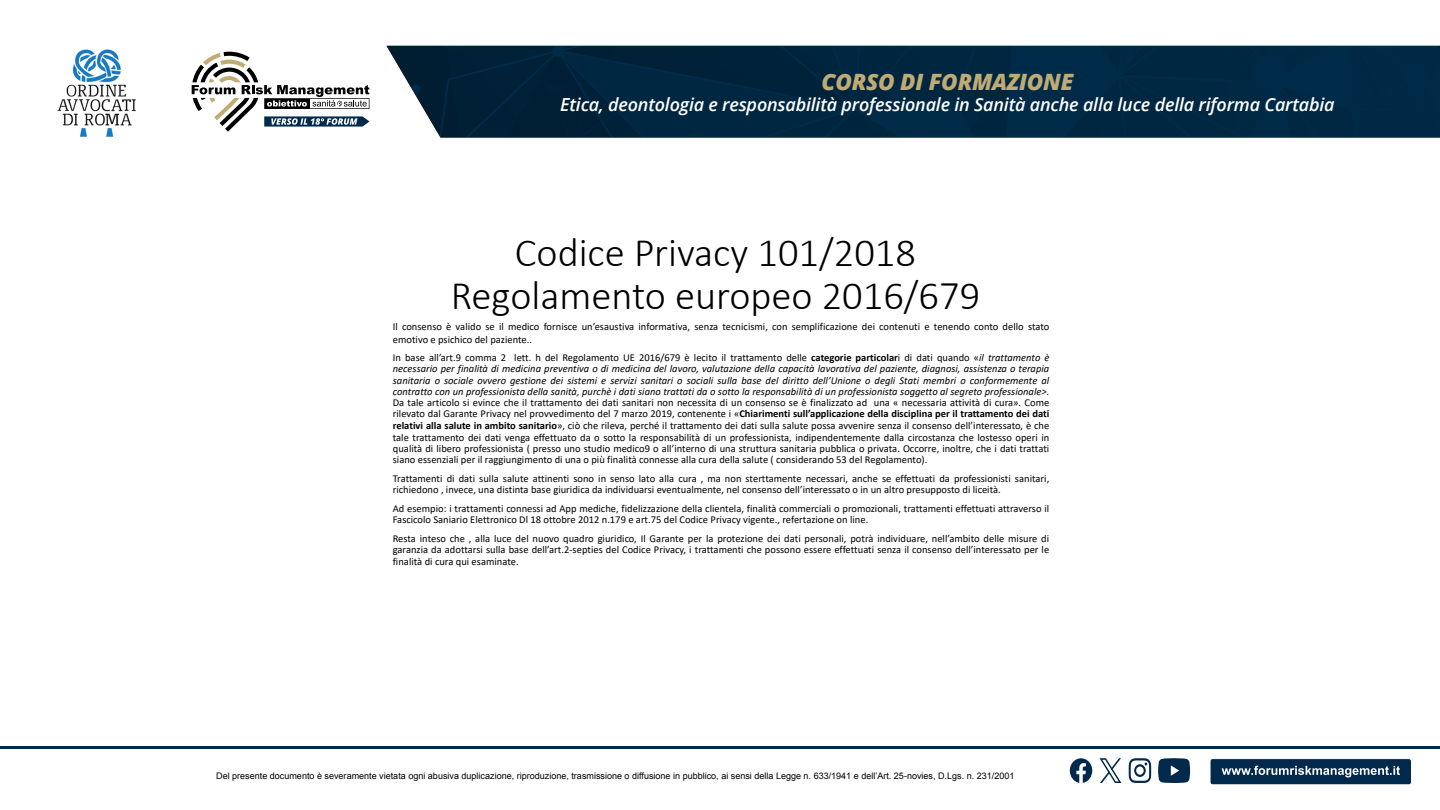
<style>
.page{position:relative;width:1440px;height:810px;background:#fff}
.page>*{position:absolute;margin:0;border:0;box-sizing:border-box;transform-origin:0 0}
.t1{font:300 40.5px/43.3px "Calibri";color:#000;text-align:center}
.t2{font:italic 800 22.5px "Open Sans";letter-spacing:-.01em;color:#c0ab74}
.t3{font:italic 600 18px "Open Sans";letter-spacing:-.01em;color:#fff}
.t4{font:10.5px/11.3px "Calibri";color:#000}
.t5{font:9px "Arial";color:#000}
.s1{font-weight:700}
.s2{font-style:italic}
</style>
<div class="page">
<div style="left:1210px;top:759px;width:201px;height:26px;background:#00294b;border-radius:3px"></div>
<div style="left:1210px;top:758px;width:202px;height:27px;border:1px solid #fff;border-radius:3px"></div>
<svg style="left:1222px;top:766px;width:178px;height:11px"></svg>
<hr style="left:0;top:746px;width:1440px;height:3px;background:#00294b">
<img style="left:386px;top:46px;width:1054px;height:92px">
<img style="left:57px;top:49px;width:79px;height:88px">
<svg style="left:192px;top:52px;width:177px;height:80px"></svg>
<svg style="left:1129px;top:758px;width:22px;height:25px"></svg>
<svg style="left:1158px;top:758px;width:32px;height:25px"></svg>
<svg style="left:1070px;top:758px;width:22px;height:25px"></svg>
<svg style="left:1100px;top:758px;width:21px;height:25px"></svg>
<h2 class="t2" style="left:821px;top:64px;width:254px">CORSO DI FORMAZIONE</h2>
<h3 class="t3" style="left:560px;top:92px;width:776px">Etica, deontologia e responsabilità professionale in Sanità anche alla luce della riforma Cartabia</h3>
<p class="t1" style="left:451px;top:230px;width:531px">Codice Privacy 101/2018<br>Regolamento europeo 2016/679</p>
<p class="t4" style="left:393px;top:321px;width:658px;line-height:12.1px">Il consenso è valido se il medico fornisce un’esaustiva informativa, senza tecnicismi, con semplificazione dei contenuti e tenendo conto dello stato emotivo e psichico del paziente..</p>
<p class="t4" style="left:393px;top:352px;width:658px;text-align:justify">In base all’art.9 comma 2 lett. h del Regolamento UE 2016/679 è lecito il trattamento delle <span class="s1">categorie particolar</span>i di dati quando «<span class="s2">il trattamento è necessario per finalità di medicina preventiva o di medicina del lavoro, valutazione della capacità lavorativa del paziente, diagnosi, assistenza o terapia sanitaria o sociale ovvero gestione dei sistemi e servizi sanitari o sociali sulla base del diritto dell’Unione o degli Stati membri o conformemente al contratto con un professionista della sanità, purchè i dati siano trattati da o sotto la responsabilità di un professionista soggetto al segreto professionale&gt;.<br></span>Da tale articolo si evince che il trattamento dei dati sanitari non necessita di un consenso se è finalizzato ad una « necessaria attività di cura». Come rilevato dal Garante Privacy nel provvedimento del 7 marzo 2019, contenente i «<span class="s1">Chiarimenti sull’applicazione della disciplina per il trattamento dei dati relativi alla salute in ambito sanitario</span>», ciò che rileva, perché il trattamento dei dati sulla salute possa avvenire senza il consenso dell’interessato, è che tale trattamento dei dati venga effettuato da o sotto la responsabilità di un professionista, indipendentemente dalla circostanza che lostesso operi in qualità di libero professionista ( presso uno studio medico9 o all’interno di una struttura sanitaria pubblica o privata. Occorre, inoltre, che i dati trattati siano essenziali per il raggiungimento di una o più finalità connesse alla cura della salute ( considerando 53 del Regolamento).</p>
<p class="t4" style="left:393px;top:473px;width:658px">Trattamenti di dati sulla salute attinenti sono in senso lato alla cura , ma non sterttamente necessari, anche se effettuati da professionisti sanitari, richiedono , invece, una distinta base giuridica da individuarsi eventualmente, nel consenso dell’interessato o in un altro presupposto di liceità.</p>
<p class="t4" style="left:393px;top:503px;width:658px">Ad esempio: i trattamenti connessi ad App mediche, fidelizzazione della clientela, finalità commerciali o promozionali, trattamenti effettuati attraverso il<br>Fascicolo Saniario Elettronico Dl 18 ottobre 2012 n.179 e art.75 del Codice Privacy vigente., refertazione on line.</p>
<p class="t4" style="left:393px;top:532px;width:658px;line-height:11.6px;text-align:justify">Resta inteso che , alla luce del nuovo quadro giuridico, Il Garante per la protezione dei dati personali, potrà individuare, nell’ambito delle misure di garanzia da adottarsi sulla base dell’art.2-septies del Codice Privacy, i trattamenti che possono essere effettuati senza il consenso dell’interessato per le finalità di cura qui esaminate.</p>
<p class="t5" style="left:216px;top:770px;width:800px">Del presente documento è severamente vietata ogni abusiva duplicazione, riproduzione, trasmissione o diffusione in pubblico, ai sensi della Legge n. 633/1941 e dell’Art. 25-novies, D.Lgs. n. 231/2001</p>
</div>
